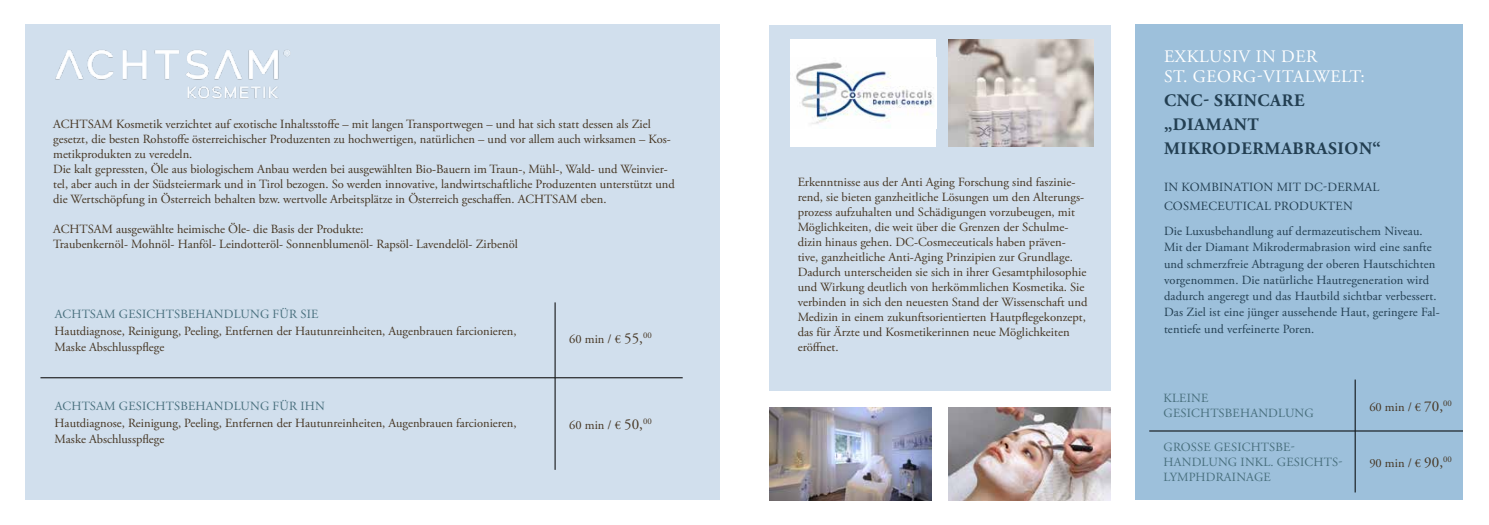
<style>
.page{position:relative;width:1489px;height:525px;background:#fff}
.page>*{position:absolute;margin:0;border:0;box-sizing:border-box;transform-origin:0 0}
.t1{font:700 17.5px/23.8px "Adobe Garamond Pro";letter-spacing:.035em;color:#233f52}
.t2{font:17.5px/20px "Adobe Garamond Pro";letter-spacing:.035em;color:#fff}
.t3{font:12.5px/15px "Adobe Garamond Pro";color:#463623}
.t4{font:12.5px/16.2px "Adobe Garamond Pro";letter-spacing:.01em;color:#233f52}
.t5{font:12.5px/15px "Adobe Garamond Pro";letter-spacing:.015em;color:#486f7d}
.s1{font-size:15px}
</style>
<div class="page">
<div style="left:1135px;top:25px;width:327px;height:475px;background:#9dc0db"></div>
<div style="left:769px;top:25px;width:341px;height:365px;background:#d1dfed"></div>
<img style="left:948px;top:407px;width:162px;height:93px">
<img style="left:948px;top:39px;width:145px;height:107px">
<img style="left:769px;top:407px;width:162px;height:93px">
<hr style="left:1149px;top:430px;width:205px;height:1px;background:#000">
<hr style="left:1354px;top:430px;width:108px;height:1px;background:#000">
<hr style="left:1354px;top:379px;width:1px;height:51px;background:#000">
<hr style="left:1354px;top:431px;width:1px;height:61px;background:#000">
<div style="left:25px;top:25px;width:694px;height:475px;background:#d1dfed"></div>
<hr style="left:40px;top:377px;width:515px;height:1px;background:#000">
<hr style="left:555px;top:377px;width:127px;height:1px;background:#000">
<hr style="left:555px;top:302px;width:1px;height:75px;background:#000">
<hr style="left:555px;top:378px;width:1px;height:91px;background:#000">
<div style="left:790px;top:39px;width:146px;height:107px;background:#fff"></div>
<img style="left:796px;top:62px;width:138px;height:62px">
<img style="left:55px;top:49px;width:235px;height:50px">
<p class="t3" style="left:53px;top:117px;width:623px">ACHTSAM Kosmetik verzichtet auf exotische Inhaltsstoffe – mit langen Transportwegen – und hat sich statt dessen als Ziel gesetzt, die besten Rohstoffe österreichischer Produzenten zu hochwertigen, natürlichen – und vor allem auch wirksamen – Kos&shy;metikprodukten zu veredeln.<br>Die kalt gepressten, Öle aus biologischem Anbau werden bei ausgewählten Bio-Bauern im Traun-, Mühl-, Wald- und Weinvier&shy;tel, aber auch in der Südsteiermark und in Tirol bezogen. So werden innovative, landwirtschaftliche Produzenten unterstützt und die Wertschöpfung in Österreich behalten bzw. wertvolle Arbeitsplätze in Österreich geschaffen. ACHTSAM eben.</p>
<p class="t3" style="left:53px;top:222px;width:466px">ACHTSAM ausgewählte heimische Öle- die Basis der Produkte:<br>Traubenkernöl- Mohnöl- Hanföl- Leindotteröl- Sonnenblumenöl- Rapsöl- Lavendelöl- Zirbenöl</p>
<p class="t5" style="left:55px;top:307px;width:265px">ACHTSAM GESICHTSBEHANDLUNG FÜR SIE</p>
<p class="t3" style="left:55px;top:323px;width:463px;line-height:16.2px">Hautdiagnose, Reinigung, Peeling, Entfernen der Hautunreinheiten, Augenbrauen farcionieren,<br>Maske Abschlusspflege</p>
<p class="t3" style="left:569px;top:331px;width:84px">60 min / € <span class="s1">55,</span><sup>00</sup></p>
<p class="t5" style="left:55px;top:399px;width:271px">ACHTSAM GESICHTSBEHANDLUNG FÜR IHN</p>
<p class="t3" style="left:55px;top:415px;width:463px;line-height:16.2px">Hautdiagnose, Reinigung, Peeling, Entfernen der Hautunreinheiten, Augenbrauen farcionieren,<br>Maske Abschlusspflege</p>
<p class="t3" style="left:569px;top:418px;width:84px">60 min / € <span class="s1">50,</span><sup>00</sup></p>
<p class="t3" style="left:797px;top:175px;width:291px">Erkenntnisse aus der Anti Aging Forschung sind faszinie&shy;rend, sie bieten ganzheitliche Lösungen um den Alterungs&shy;prozess aufzuhalten und Schädigungen vorzubeugen, mit Möglichkeiten, die weit über die Grenzen der Schulme&shy;dizin hinaus gehen. DC-Cosmeceuticals haben präven&shy;tive, ganzheitliche Anti-Aging Prinzipien zur Grundlage.<br>Dadurch unterscheiden sie sich in ihrer Gesamtphilosophie und Wirkung deutlich von herkömmlichen Kosmetika. Sie verbinden in sich den neuesten Stand der Wissenschaft und Medizin in einem zukunftsorientierten Hautpflegekonzept, das für Ärzte und Kosmetikerinnen neue Möglichkeiten eröffnet.</p>
<h1 class="t2" style="left:1164px;top:47px;width:202px">EXKLUSIV IN DER<br>ST. GEORG-VITALWELT:</h1>
<h1 class="t1" style="left:1163px;top:89px;width:218px">CNC- SKINCARE „DIAMANT<br>MIKRODERMABRASION“</h1>
<p class="t4" style="left:1163px;top:178px;width:217px;line-height:18.8px">IN KOMBINATION MIT DC-DERMAL<br>COSMECEUTICAL PRODUKTEN</p>
<p class="t4" style="left:1163px;top:223px;width:277px">Die Luxusbehandlung auf dermazeutischem Niveau.<br>Mit der Diamant Mikrodermabrasion wird eine sanfte und schmerzfreie Abtragung der oberen Hautschichten vorgenommen. Die natürliche Hautregeneration wird dadurch angeregt und das Hautbild sichtbar verbessert.<br>Das Ziel ist eine jünger aussehende Haut, geringere Fal&shy;tentiefe und verfeinerte Poren.</p>
<p class="t5" style="left:1163px;top:391px;width:152px">KLEINE<br>GESICHTSBEHANDLUNG</p>
<p class="t3" style="left:1369px;top:399px;width:84px">60 min / € <span class="s1">70,</span><sup>00</sup></p>
<p class="t5" style="left:1163px;top:440px;width:180px">GROSSE GESICHTSBE-<br>HANDLUNG INKL. GESICHTS-<br>LYMPHDRAINAGE</p>
<p class="t3" style="left:1369px;top:456px;width:84px">90 min / € <span class="s1">90,</span><sup>00</sup></p>
</div>
